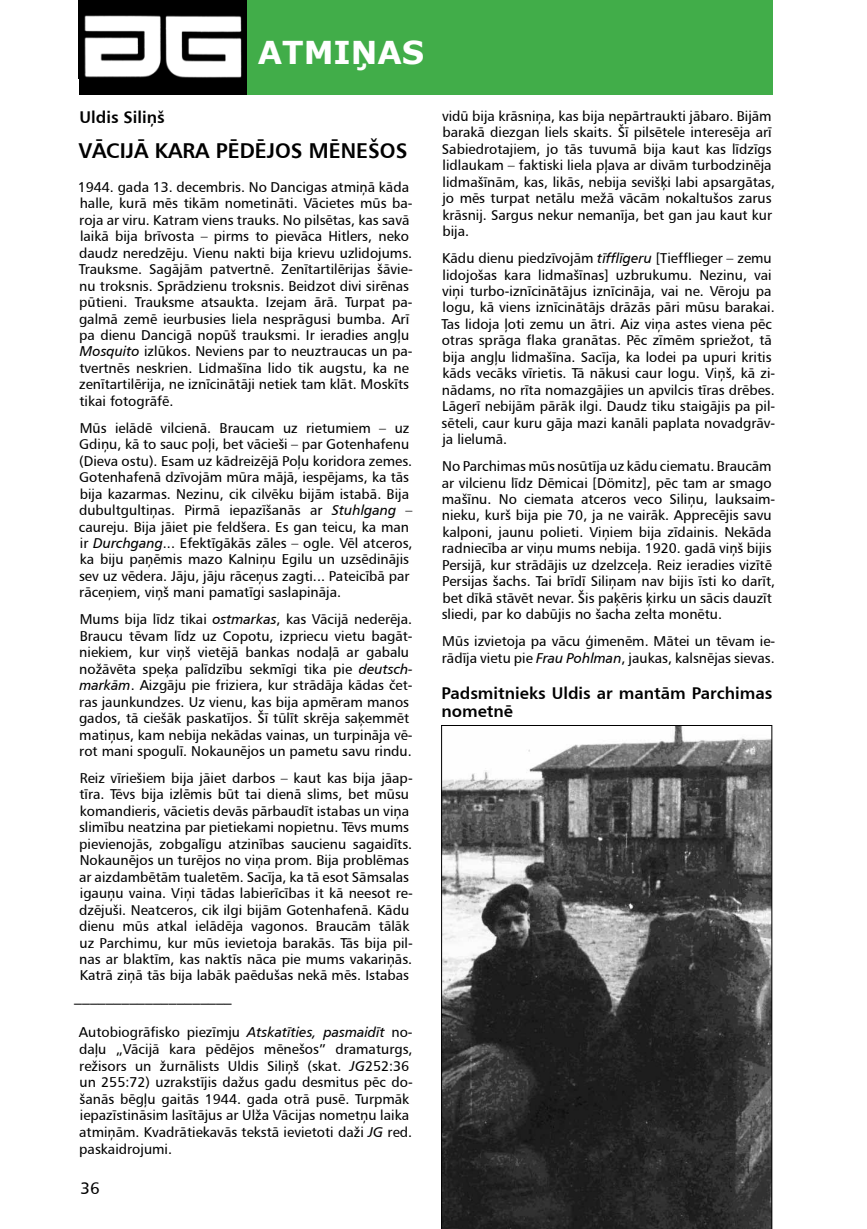
<style>
.page{position:relative;width:867px;height:1229px;background:#fff}
.page>*{position:absolute;margin:0;border:0;box-sizing:border-box;transform-origin:0 0}
.t1{font:700 31.5px "Verdana";color:#fff}
.t2{font:21px "Humanist 777 TL Bold B";color:#000}
.t3{font:16.62px/17.5px "Humanist 777 TL Bold B";color:#000}
.t4{font:16.62px "Humanist 777 TL Roman B";color:#000}
.t5{font:15.75px "Humanist 777 TL Roman B";color:#000}
.t6{font:14px/16.4px "Humanist 777 TL Roman B";color:#000}
.s1{font-family:"Humanist 777 TL Italic B"}
</style>
<div class="page">
<svg style="left:441px;top:725px;width:330px;height:503px;background:#515151"></svg>
<div style="left:79px;top:0;width:693px;height:94px;background:#000"></div>
<div style="left:247px;top:0;width:525px;height:94px;background:#41ad49"></div>
<img style="left:84px;top:15px;width:158px;height:63px">
<h1 class="t1" style="left:258px;top:32px;width:168px">ATMIŅAS</h1>
<p class="t3" style="left:79px;top:108px;width:87px">Uldis Siliņš</p>
<h2 class="t2" style="left:78px;top:137px;width:330px">VĀCIJĀ KARA PĒDĒJOS MĒNEŠOS</h2>
<p class="t6" style="left:78px;top:178px;width:336px">1944. gada 13. decembris. No Dancigas atmiņā kāda halle, kurā mēs tikām nometināti. Vācietes mūs ba&shy;roja ar viru. Katram viens trauks. No pilsētas, kas savā laikā bija brīvosta – pirms to pievāca Hitlers, neko daudz neredzēju. Vienu nakti bija krievu uzlidojums.<br>Trauksme. Sagājām patvertnē. Zenītartilērijas šāvie&shy;nu troksnis. Sprādzienu troksnis. Beidzot divi sirēnas pūtieni. Trauksme atsaukta. Izejam ārā. Turpat pa&shy;galmā zemē ieurbusies liela nesprāgusi bumba. Arī pa dienu Dancigā nopūš trauksmi. Ir ieradies angļu <span class="s1">Mosquito</span> izlūkos. Neviens par to neuztraucas un pa&shy;tvertnēs neskrien. Lidmašīna lido tik augstu, ka ne zenītartilērija, ne iznīcinātāji netiek tam klāt. Moskīts tikai fotogrāfē.</p>
<p class="t6" style="left:79px;top:419px;width:335px">Mūs ielādē vilcienā. Braucam uz rietumiem – uz Gdiņu, kā to sauc poļi, bet vācieši – par Gotenhafenu (Dieva ostu). Esam uz kādreizējā Poļu koridora zemes.<br>Gotenhafenā dzīvojām mūra mājā, iespējams, ka tās bija kazarmas. Nezinu, cik cilvēku bijām istabā. Bija dubultgultiņas. Pirmā iepazīšanās ar <span class="s1">Stuhlgang</span> – caureju. Bija jāiet pie feldšera. Es gan teicu, ka man ir <span class="s1">Durchgang</span>... Efektīgākās zāles – ogle. Vēl atceros, ka biju paņēmis mazo Kalniņu Egilu un uzsēdinājis sev uz vēdera. Jāju, jāju rāceņus zagti... Pateicībā par rāceņiem, viņš mani pamatīgi saslapināja.</p>
<p class="t6" style="left:79px;top:611px;width:335px">Mums bija līdz tikai <span class="s1">ostmarkas</span>, kas Vācijā nederēja.<br>Braucu tēvam līdz uz Copotu, izpriecu vietu bagāt&shy;niekiem, kur viņš vietējā bankas nodaļā ar gabalu nožāvēta speķa palīdzību sekmīgi tika pie <span class="s1">deutsch&shy;markām</span>. Aizgāju pie friziera, kur strādāja kādas čet&shy;ras jaunkundzes. Uz vienu, kas bija apmēram manos gados, tā ciešāk paskatījos. Šī tūlīt skrēja saķemmēt matiņus, kam nebija nekādas vainas, un turpināja vē&shy;rot mani spogulī. Nokaunējos un pametu savu rindu.</p>
<p class="t6" style="left:79px;top:769px;width:335px">Reiz vīriešiem bija jāiet darbos – kaut kas bija jāap&shy;tīra. Tēvs bija izlēmis būt tai dienā slims, bet mūsu komandieris, vācietis devās pārbaudīt istabas un viņa slimību neatzina par pietiekami nopietnu. Tēvs mums pievienojās, zobgalīgu atzinības saucienu sagaidīts.<br>Nokaunējos un turējos no viņa prom. Bija problēmas ar aizdambētām tualetēm. Sacīja, ka tā esot Sāmsalas igauņu vaina. Viņi tādas labierīcības it kā neesot re&shy;dzējuši. Neatceros, cik ilgi bijām Gotenhafenā. Kādu dienu mūs atkal ielādēja vagonos. Braucām tālāk uz Parchimu, kur mūs ievietoja barakās. Tās bija pil&shy;nas ar blaktīm, kas naktīs nāca pie mums vakariņās.<br>Katrā ziņā tās bija labāk paēdušas nekā mēs. Istabas</p>
<p class="t5" style="left:74px;top:985px;width:159px">____________________</p>
<p class="t6" style="left:79px;top:1023px;width:335px">Autobiogrāfisko piezīmju <span class="s1">Atskatīties, pasmaidīt</span> no&shy;daļu „Vācijā kara pēdējos mēnešos” dramaturgs, režisors un žurnālists Uldis Siliņš (skat. <span class="s1">JG</span>252:36 un 255:72) uzrakstījis dažus gadu desmitus pēc do&shy;šanās bēgļu gaitās 1944. gada otrā pusē. Turpmāk iepazīstināsim lasītājus ar Ulža Vācijas nometņu laika atmiņām. Kvadrātiekavās tekstā ievietoti daži <span class="s1">JG</span> red. paskaidrojumi.</p>
<p class="t4" style="left:80px;top:1177px;width:21px">36</p>
<p class="t6" style="left:442px;top:107px;width:334px">vidū bija krāsniņa, kas bija nepārtraukti jābaro. Bijām barakā diezgan liels skaits. Šī pilsētele interesēja arī Sabiedrotajiem, jo tās tuvumā bija kaut kas līdzīgs lidlaukam – faktiski liela pļava ar divām turbodzinēja lidmašīnām, kas, likās, nebija sevišķi labi apsargātas, jo mēs turpat netālu mežā vācām nokaltušos zarus krāsnij. Sargus nekur nemanīja, bet gan jau kaut kur bija.</p>
<p class="t6" style="left:441px;top:249px;width:335px">Kādu dienu piedzīvojām <span class="s1">tīfflīgeru</span> [Tiefflieger – zemu lidojošas kara lidmašīnas] uzbrukumu. Nezinu, vai viņi turbo-iznīcinātājus iznīcināja, vai ne. Vēroju pa logu, kā viens iznīcinātājs drāzās pāri mūsu barakai.<br>Tas lidoja ļoti zemu un ātri. Aiz viņa astes viena pēc otras sprāga flaka granātas. Pēc zīmēm spriežot, tā bija angļu lidmašīna. Sacīja, ka lodei pa upuri kritis kāds vecāks vīrietis. Tā nākusi caur logu. Viņš, kā zi&shy;nādams, no rīta nomazgājies un apvilcis tīras drēbes.<br>Lāgerī nebijām pārāk ilgi. Daudz tiku staigājis pa pil&shy;sēteli, caur kuru gāja mazi kanāli paplata novadgrāv&shy;ja lielumā.</p>
<p class="t6" style="left:441px;top:457px;width:335px">No Parchimas mūs nosūtīja uz kādu ciematu. Braucām ar vilcienu līdz Dēmicai [Dömitz], pēc tam ar smago mašīnu. No ciemata atceros veco Siliņu, lauksaim&shy;nieku, kurš bija pie 70, ja ne vairāk. Apprecējis savu kalponi, jaunu polieti. Viņiem bija zīdainis. Nekāda radniecība ar viņu mums nebija. 1920. gadā viņš bijis Persijā, kur strādājis uz dzelzceļa. Reiz ieradies vizītē Persijas šachs. Tai brīdī Siliņam nav bijis īsti ko darīt, bet dīkā stāvēt nevar. Šis paķēris ķirku un sācis dauzīt sliedi, par ko dabūjis no šacha zelta monētu.</p>
<p class="t6" style="left:442px;top:632px;width:335px">Mūs izvietoja pa vācu ģimenēm. Mātei un tēvam ie&shy;rādīja vietu pie <span class="s1">Frau Pohlman</span>, jaukas, kalsnējas sievas.</p>
<p class="t3" style="left:441px;top:684px;width:332px">Padsmitnieks Uldis ar mantām Parchimas nometnē</p>
</div>
